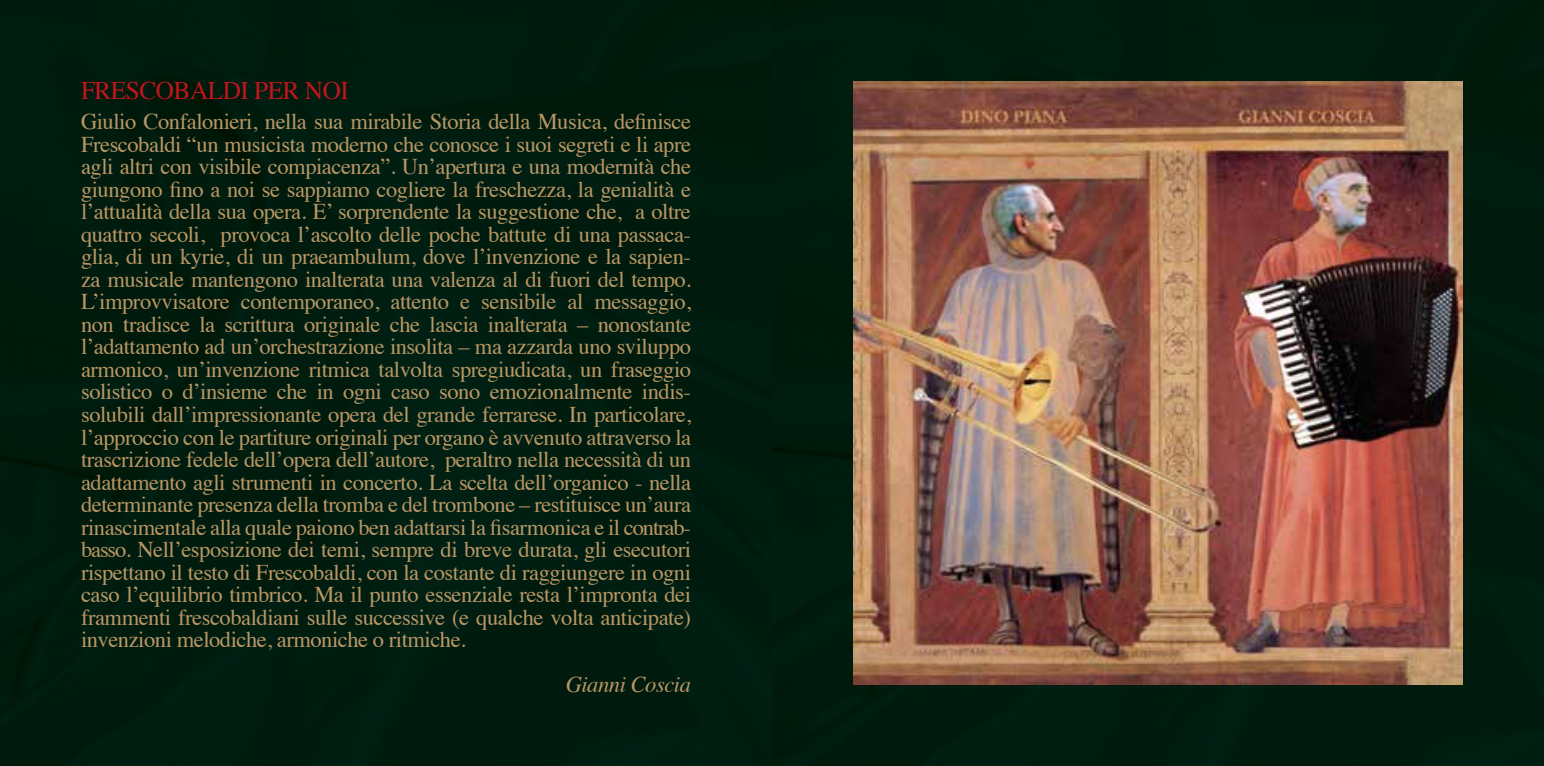
<style>
.page{position:relative;width:1544px;height:766px;background:#fff}
.page>*{position:absolute;margin:0;border:0;box-sizing:border-box;transform-origin:0 0}
.t1{font:25.2px "Times";letter-spacing:-.02em;color:#c0151b}
.t2{font:22.5px/22.5px "Times";letter-spacing:-.02em;color:#ba9764;text-align:justify}
.t3{font:italic 22.5px "Times";letter-spacing:-.02em;color:#ba9764}
</style>
<div class="page">
<div style="left:0;top:0;width:772px;height:765px;background:#001c0f"></div>
<div style="left:772px;top:0;width:771px;height:765px;background:#001c0e"></div>
<img style="left:853px;top:81px;width:609px;height:603px">
<p class="t1" style="left:81px;top:67px;width:269px">FRESCOBALDI PER NOI</p>
<p class="t2" style="left:81px;top:108px;width:611px">Giulio Confalonieri, nella sua mirabile Storia della Musica, definisce Frescobaldi “un musicista moderno che conosce i suoi segreti e li apre agli altri con visibile compiacenza”. Un’apertura e una modernità che giungono fino a noi se sappiamo cogliere la freschezza, la genialità e l’attualità della sua opera. E’ sorprendente la suggestione che, a oltre quattro secoli, provoca l’ascolto delle poche battute di una passaca&shy;glia, di un kyrie, di un praeambulum, dove l’invenzione e la sapien&shy;za musicale mantengono inalterata una valenza al di fuori del tempo.<br>L’improvvisatore contemporaneo, attento e sensibile al messaggio, non tradisce la scrittura originale che lascia inalterata – nonostante l’adattamento ad un’orchestrazione insolita – ma azzarda uno sviluppo armonico, un’invenzione ritmica talvolta spregiudicata, un fraseggio solistico o d’insieme che in ogni caso sono emozionalmente indis&shy;solubili dall’impressionante opera del grande ferrarese. In particolare, l’approccio con le partiture originali per organo è avvenuto attraverso la trascrizione fedele dell’opera dell’autore, peraltro nella necessità di un adattamento agli strumenti in concerto. La scelta dell’organico - nella determinante presenza della tromba e del trombone – restituisce un’aura rinascimentale alla quale paiono ben adattarsi la fisarmonica e il contrab&shy;basso. Nell’esposizione dei temi, sempre di breve durata, gli esecutori rispettano il testo di Frescobaldi, con la costante di raggiungere in ogni caso l’equilibrio timbrico. Ma il punto essenziale resta l’impronta dei frammenti frescobaldiani sulle successive (e qualche volta anticipate) invenzioni melodiche, armoniche o ritmiche.</p>
<p class="t3" style="left:566px;top:665px;width:127px">Gianni Coscia</p>
</div>
